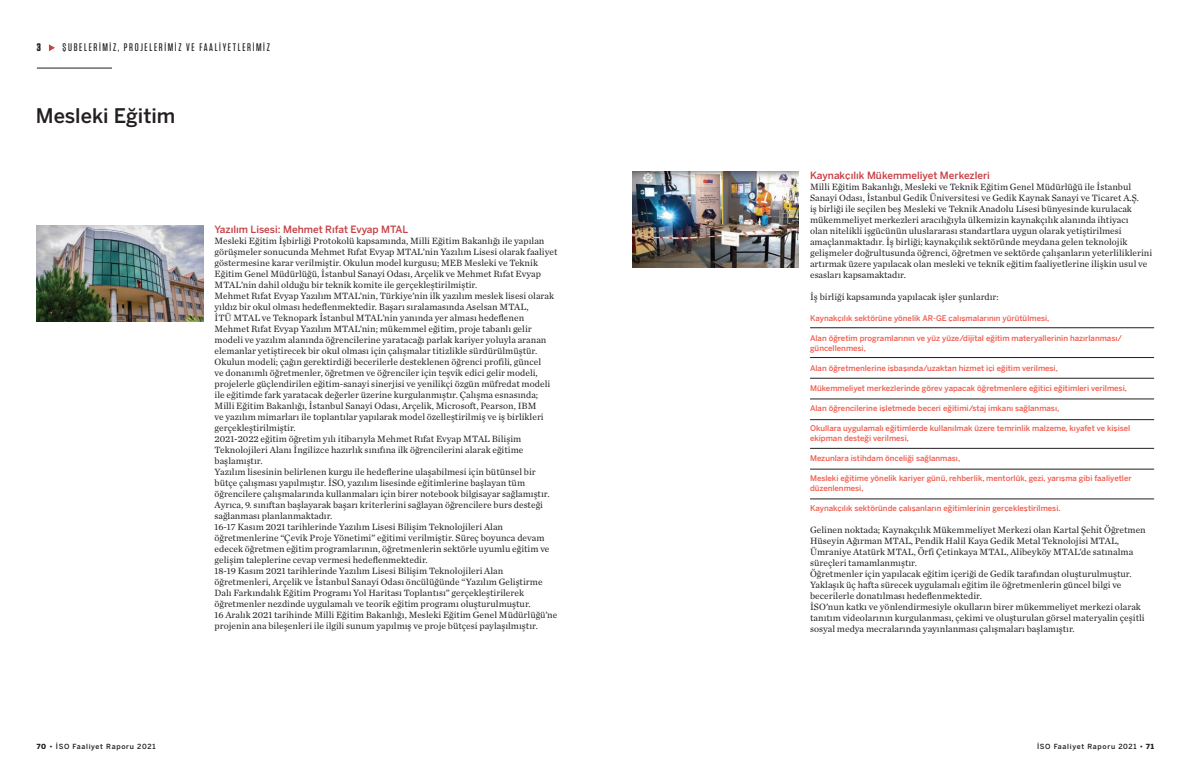
<style>
.page{position:relative;width:1191px;height:780px;background:#fff}
.page>*{position:absolute;margin:0;border:0;box-sizing:border-box;transform-origin:0 0}
.t1{font:500 20px "Benton Sans";color:#231f20}
.t2{font:500 11px "Tungsten";letter-spacing:.15em;color:#231f20}
.t3{font:700 11px "Tungsten";color:#231f20}
.t4{font:500 10px "Benton Sans";color:#c74046}
.t5{font:9.5px/11px "Chronicle Text G1";letter-spacing:.005em;color:#231f20}
.t6{font:500 7.8px/10px "Benton Sans";color:#f15e50}
.t7{font:500 7px "Benton Sans";letter-spacing:.1em;color:#231f20}
.s1{font-weight:900}
</style>
<div class="page">
<svg style="left:49px;top:44px;width:6px;height:7px"></svg>
<hr style="left:37px;top:68px;width:75px;height:1px;background:#231f20">
<img style="left:37px;top:225px;width:166px;height:96px">
<img style="left:632px;top:171px;width:166px;height:97px">
<hr style="left:810px;top:327px;width:344px;height:1px;background:#231f20">
<hr style="left:810px;top:357px;width:344px;height:1px;background:#231f20">
<hr style="left:810px;top:378px;width:344px;height:1px;background:#231f20">
<hr style="left:810px;top:399px;width:344px;height:1px;background:#231f20">
<hr style="left:810px;top:419px;width:344px;height:1px;background:#231f20">
<hr style="left:810px;top:448px;width:344px;height:1px;background:#231f20">
<hr style="left:810px;top:469px;width:344px;height:1px;background:#231f20">
<hr style="left:810px;top:498px;width:344px;height:1px;background:#231f20">
<p class="t3" style="left:37px;top:42px;width:6px">3</p>
<p class="t2" style="left:63px;top:42px;width:209px">ŞUBELERİMİZ, PROJELERİMİZ VE FAALİYETLERİMİZ</p>
<p class="t1" style="left:36px;top:103px;width:141px">Mesleki Eğitim</p>
<p class="t4" style="left:214px;top:223px;width:195px">Yazılım Lisesi: Mehmet Rıfat Evyap MTAL</p>
<p class="t5" style="left:214px;top:235px;width:344px">Mesleki Eğitim İşbirliği Protokolü kapsamında, Milli Eğitim Bakanlığı ile yapılan görüşmeler sonucunda Mehmet Rıfat Evyap MTAL’nin Yazılım Lisesi olarak faaliyet göstermesine karar verilmiştir. Okulun model kurgusu; MEB Mesleki ve Teknik Eğitim Genel Müdürlüğü, İstanbul Sanayi Odası, Arçelik ve Mehmet Rıfat Evyap MTAL’nin dahil olduğu bir teknik komite ile gerçekleştirilmiştir.</p>
<p class="t5" style="left:214px;top:290px;width:341px">Mehmet Rıfat Evyap Yazılım MTAL’nin, Türkiye’nin ilk yazılım meslek lisesi olarak yıldız bir okul olması hedeflenmektedir. Başarı sıralamasında Aselsan MTAL,<br>İTÜ MTAL ve Teknopark İstanbul MTAL’nin yanında yer alması hedeflenen Mehmet Rıfat Evyap Yazılım MTAL’nin; mükemmel eğitim, proje tabanlı gelir modeli ve yazılım alanında öğrencilerine yaratacağı parlak kariyer yoluyla aranan elemanlar yetiştirecek bir okul olması için çalışmalar titizlikle sürdürülmüştür.<br>Okulun modeli; çağın gerektirdiği becerilerle desteklenen öğrenci profili, güncel<br>ve donanımlı öğretmenler, öğretmen ve öğrenciler için teşvik edici gelir modeli, projelerle güçlendirilen eğitim-sanayi sinerjisi ve yenilikçi özgün müfredat modeli ile eğitimde fark yaratacak değerler üzerine kurgulanmıştır. Çalışma esnasında; Milli Eğitim Bakanlığı, İstanbul Sanayi Odası, Arçelik, Microsoft, Pearson, IBM<br>ve yazılım mimarları ile toplantılar yapılarak model özelleştirilmiş ve iş birlikleri gerçekleştirilmiştir.</p>
<p class="t5" style="left:214px;top:433px;width:310px">2021-2022 eğitim öğretim yılı itibarıyla Mehmet Rıfat Evyap MTAL Bilişim<br>Teknolojileri Alanı İngilizce hazırlık sınıfına ilk öğrencilerini alarak eğitime başlamıştır.</p>
<p class="t5" style="left:214px;top:466px;width:336px">Yazılım lisesinin belirlenen kurgu ile hedeflerine ulaşabilmesi için bütünsel bir bütçe çalışması yapılmıştır. İSO, yazılım lisesinde eğitimlerine başlayan tüm öğrencilere çalışmalarında kullanmaları için birer notebook bilgisayar sağlamıştır.<br>Ayrıca, 9. sınıftan başlayarak başarı kriterlerini sağlayan öğrencilere burs desteği sağlanması planlanmaktadır.</p>
<p class="t5" style="left:214px;top:521px;width:336px">16-17 Kasım 2021 tarihlerinde Yazılım Lisesi Bilişim Teknolojileri Alan öğretmenlerine “Çevik Proje Yönetimi” eğitimi verilmiştir. Süreç boyunca devam edecek öğretmen eğitim programlarının, öğretmenlerin sektörle uyumlu eğitim ve gelişim taleplerine cevap vermesi hedeflenmektedir.</p>
<p class="t5" style="left:214px;top:565px;width:329px">18-19 Kasım 2021 tarihlerinde Yazılım Lisesi Bilişim Teknolojileri Alan öğretmenleri, Arçelik ve İstanbul Sanayi Odası öncülüğünde “Yazılım Geliştirme Dalı Farkındalık Eğitim Programı Yol Haritası Toplantısı” gerçekleştirilerek öğretmenler nezdinde uygulamalı ve teorik eğitim programı oluşturulmuştur.</p>
<p class="t5" style="left:214px;top:609px;width:344px">16 Aralık 2021 tarihinde Milli Eğitim Bakanlığı, Mesleki Eğitim Genel Müdürlüğü’ne projenin ana bileşenleri ile ilgili sunum yapılmış ve proje bütçesi paylaşılmıştır.</p>
<p class="t4" style="left:810px;top:169px;width:181px">Kaynakçılık Mükemmeliyet Merkezleri</p>
<p class="t5" style="left:810px;top:181px;width:343px">Milli Eğitim Bakanlığı, Mesleki ve Teknik Eğitim Genel Müdürlüğü ile İstanbul Sanayi Odası, İstanbul Gedik Üniversitesi ve Gedik Kaynak Sanayi ve Ticaret A.Ş.<br>iş birliği ile seçilen beş Mesleki ve Teknik Anadolu Lisesi bünyesinde kurulacak mükemmeliyet merkezleri aracılığıyla ülkemizin kaynakçılık alanında ihtiyacı<br>olan nitelikli işgücünün uluslararası standartlara uygun olarak yetiştirilmesi amaçlanmaktadır. İş birliği; kaynakçılık sektöründe meydana gelen teknolojik gelişmeler doğrultusunda öğrenci, öğretmen ve sektörde çalışanların yeterliliklerini artırmak üzere yapılacak olan mesleki ve teknik eğitim faaliyetlerine ilişkin usul ve esasları kapsamaktadır.</p>
<p class="t5" style="left:810px;top:291px;width:190px">İş birliği kapsamında yapılacak işler şunlardır:</p>
<p class="t6" style="left:810px;top:313px;width:241px">Kaynakçılık sektörüne yönelik AR-GE çalışmalarının yürütülmesi,</p>
<p class="t6" style="left:810px;top:333px;width:314px">Alan öğretim programlarının ve yüz yüze/dijital eğitim materyallerinin hazırlanması/ güncellenmesi,</p>
<p class="t6" style="left:810px;top:363px;width:249px">Alan öğretmenlerine işbaşında/uzaktan hizmet içi eğitim verilmesi,</p>
<p class="t6" style="left:810px;top:383px;width:318px">Mükemmeliyet merkezlerinde görev yapacak öğretmenlere eğitici eğitimleri verilmesi,</p>
<p class="t6" style="left:810px;top:403px;width:251px">Alan öğrencilerine işletmede beceri eğitimi/staj imkanı sağlanması,</p>
<p class="t6" style="left:810px;top:423px;width:322px">Okullara uygulamalı eğitimlerde kullanılmak üzere temrinlik malzeme, kıyafet ve kişisel ekipman desteği verilmesi,</p>
<p class="t6" style="left:810px;top:453px;width:152px">Mezunlara istihdam önceliği sağlanması,</p>
<p class="t6" style="left:810px;top:473px;width:323px">Mesleki eğitime yönelik kariyer günü, rehberlik, mentorlük, gezi, yarışma gibi faaliyetler düzenlenmesi,</p>
<p class="t6" style="left:810px;top:503px;width:252px">Kaynakçılık sektöründe çalışanların eğitimlerinin gerçekleştirilmesi.</p>
<p class="t5" style="left:810px;top:524px;width:337px">Gelinen noktada; Kaynakçılık Mükemmeliyet Merkezi olan Kartal Şehit Öğretmen Hüseyin Ağırman MTAL, Pendik Halil Kaya Gedik Metal Teknolojisi MTAL, Ümraniye Atatürk MTAL, Örfi Çetinkaya MTAL, Alibeyköy MTAL’de satınalma süreçleri tamamlanmıştır.</p>
<p class="t5" style="left:810px;top:568px;width:323px">Öğretmenler için yapılacak eğitim içeriği de Gedik tarafından oluşturulmuştur.<br>Yaklaşık üç hafta sürecek uygulamalı eğitim ile öğretmenlerin güncel bilgi ve becerilerle donatılması hedeflenmektedir.</p>
<p class="t5" style="left:810px;top:601px;width:336px">İSO’nun katkı ve yönlendirmesiyle okulların birer mükemmeliyet merkezi olarak tanıtım videolarının kurgulanması, çekimi ve oluşturulan görsel materyalin çeşitli sosyal medya mecralarında yayınlanması çalışmaları başlamıştır.</p>
<p class="t7" style="left:37px;top:742px;width:120px"><span class="s1">70</span> • İSO Faaliyet Raporu 2021</p>
<p class="t7" style="left:1037px;top:742px;width:119px">İSO Faaliyet Raporu 2021 • <span class="s1">71</span></p>
</div>
